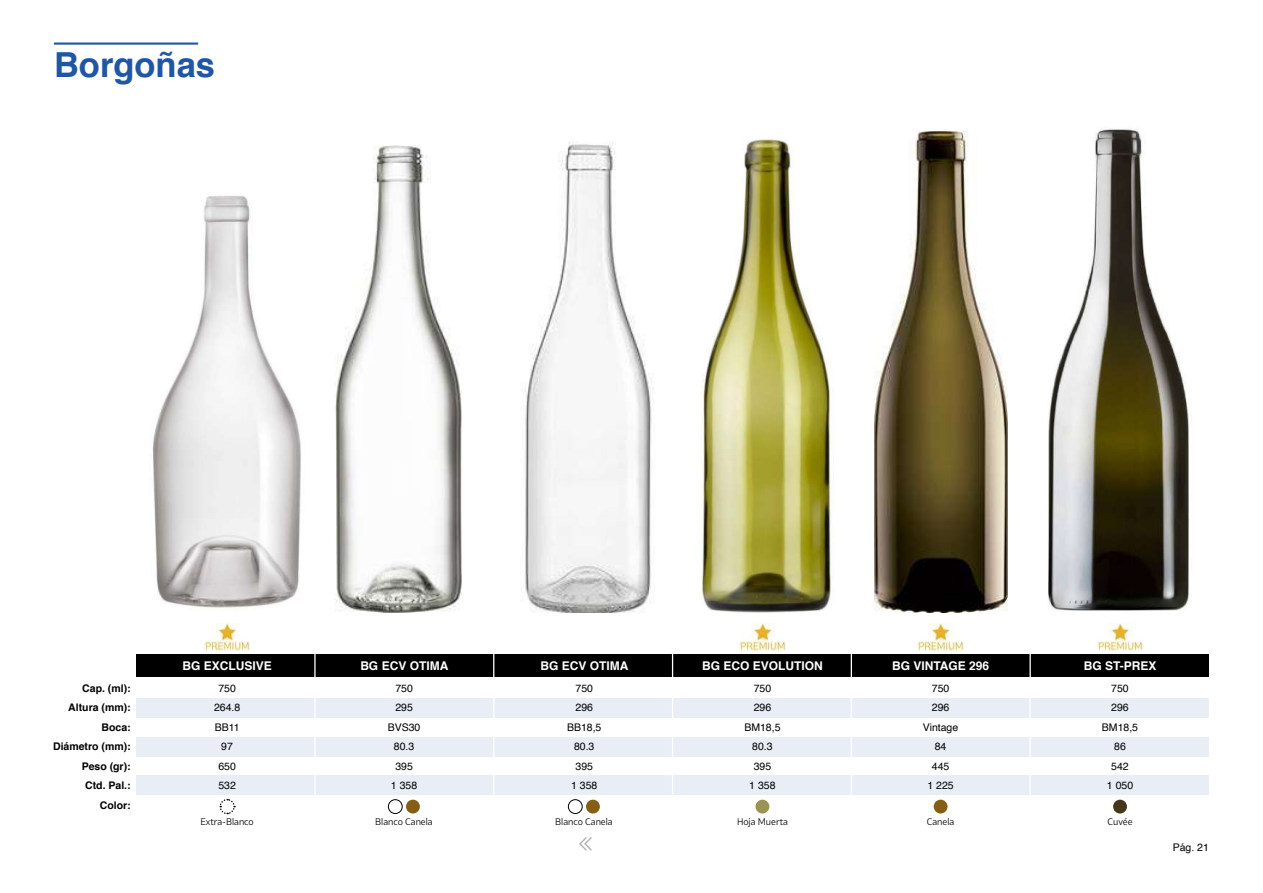
<style>
.page{position:relative;width:1263px;height:893px;background:#fff}
.page>*{position:absolute;margin:0;border:0;box-sizing:border-box;transform-origin:0 0}
.t1{font:700 34.5px "Helvetica";color:#1f57a4}
.t2{font:700 12px "Helvetica";color:#fff}
.t3{font:10.5px/19.5px "Helvetica";color:#000;text-align:center}
.t4{font:700 10.5px/19.5px "Helvetica";color:#000;text-align:right}
.t5{font:9px "Bw Glenn Sans DEMO";color:#000}
</style>
<div class="page">
<div style="left:136px;top:737px;width:1073px;height:19px;background:#e9eef6"></div>
<div style="left:136px;top:699px;width:1073px;height:19px;background:#e9eef6"></div>
<div style="left:136px;top:775px;width:1073px;height:19px;background:#e9eef6"></div>
<div style="left:136px;top:654px;width:1073px;height:22px;background:#000"></div>
<hr style="left:493px;top:647px;width:1px;height:157px;background:#fff">
<hr style="left:672px;top:651px;width:1px;height:151px;background:#fff">
<hr style="left:314px;top:633px;width:2px;height:173px;background:#fff">
<hr style="left:851px;top:652px;width:1px;height:155px;background:#fff">
<hr style="left:1029px;top:643px;width:2px;height:164px;background:#fff">
<svg style="left:579px;top:837px;width:13px;height:14px"></svg>
<img style="left:335px;top:145px;width:126px;height:467px">
<img style="left:521px;top:141px;width:131px;height:471px">
<img style="left:701px;top:139px;width:132px;height:473px">
<div style="left:755px;top:800px;width:14px;height:13px;background:#9b9353;border-radius:50%"></div>
<img style="left:740px;top:624px;width:45px;height:27px">
<img style="left:874px;top:132px;width:133px;height:480px">
<div style="left:934px;top:800px;width:13px;height:13px;background:#865e13;border-radius:50%"></div>
<img style="left:918px;top:624px;width:45px;height:27px">
<img style="left:1048px;top:129px;width:144px;height:482px">
<div style="left:1113px;top:800px;width:14px;height:13px;background:#45371b;border-radius:50%"></div>
<img style="left:1097px;top:624px;width:46px;height:27px">
<hr style="left:54px;top:43px;width:144px;height:2px;background:#1f57a4">
<img style="left:152px;top:195px;width:149px;height:413px">
<svg style="left:219px;top:798px;width:17px;height:17px"></svg>
<img style="left:205px;top:624px;width:45px;height:27px">
<div style="left:586px;top:800px;width:14px;height:13px;background:#865e13;border-radius:50%"></div>
<div style="left:406px;top:800px;width:14px;height:13px;background:#865e13;border-radius:50%"></div>
<div style="left:568px;top:799px;width:15px;height:15px;border:1px solid #000;border-radius:50%"></div>
<div style="left:388px;top:799px;width:15px;height:15px;border:1px solid #000;border-radius:50%"></div>
<h1 class="t1" style="left:54px;top:37px;width:163px">Borgoñas</h1>
<p class="t4" style="left:53px;top:679px;width:79px">Cap. (ml):<br>Altura (mm):<br>Boca:<br>Diámetro (mm):<br>Peso (gr):<br>Ctd. Pal.:<br>Color:</p>
<p class="t2" style="left:182px;top:656px;width:91px">BG EXCLUSIVE</p>
<p class="t3" style="left:214px;top:679px;width:28px">750<br>264.8<br>BB11<br>97<br>650<br>532</p>
<p class="t5" style="left:200px;top:816px;width:55px">Extra-Blanco</p>
<p class="t5" style="left:375px;top:816px;width:59px">Blanco Canela</p>
<p class="t5" style="left:555px;top:816px;width:59px">Blanco Canela</p>
<p class="t2" style="left:360px;top:656px;width:90px">BG ECV OTIMA</p>
<p class="t3" style="left:388px;top:679px;width:34px">750<br>295<br>BVS30<br>80.3<br>395<br>1 358</p>
<p class="t2" style="left:540px;top:656px;width:90px">BG ECV OTIMA</p>
<p class="t3" style="left:567px;top:679px;width:36px">750<br>296<br>BB18,5<br>80.3<br>395<br>1 358</p>
<p class="t2" style="left:702px;top:656px;width:122px">BG ECO EVOLUTION</p>
<p class="t3" style="left:744px;top:679px;width:38px">750<br>296<br>BM18,5<br>80.3<br>395<br>1 358</p>
<p class="t5" style="left:737px;top:816px;width:52px">Hoja Muerta</p>
<p class="t2" style="left:892px;top:656px;width:99px">BG VINTAGE 296</p>
<p class="t3" style="left:923px;top:679px;width:37px">750<br>296<br>Vintage<br>84<br>445<br>1 225</p>
<p class="t5" style="left:927px;top:816px;width:29px">Canela</p>
<p class="t2" style="left:1084px;top:656px;width:74px">BG ST-PREX</p>
<p class="t3" style="left:1102px;top:679px;width:38px">750<br>296<br>BM18,5<br>86<br>542<br>1 050</p>
<p class="t5" style="left:1107px;top:816px;width:26px">Cuvée</p>
<p class="t3" style="left:1173px;top:837px;width:38px">Pág. 21</p>
</div>
